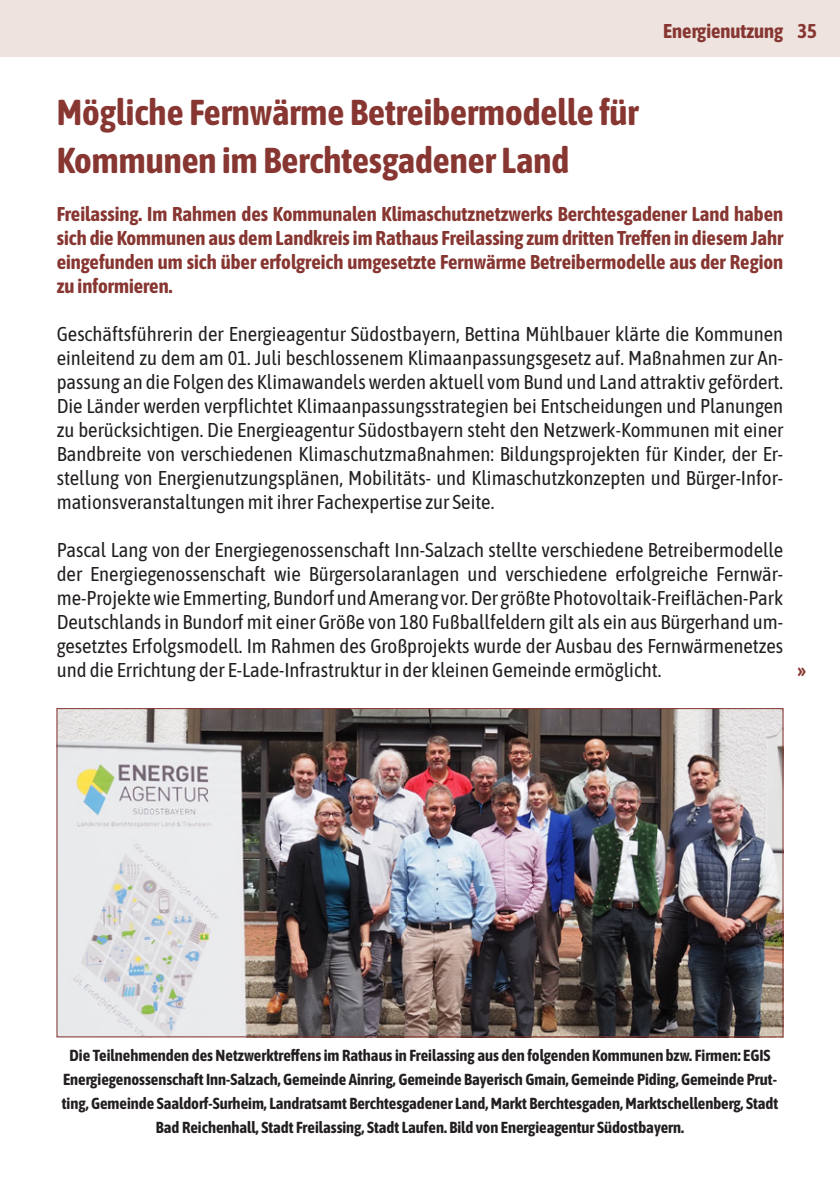
<style>
.page{position:relative;width:840px;height:1191px;background:#fff}
.page>*{position:absolute;margin:0;border:0;box-sizing:border-box;transform-origin:0 0}
.t1{font:36px/48px "Asap";color:#873631}
.t2{font:20px/24px "Asap";color:#231f20;text-align:justify}
.t3{font:20px/24px "Asap";color:#873631;text-align:justify}
.t4{font:16px/24px "Asap";color:#231f20;text-align:center}
</style>
<div class="page">
<div style="left:0;top:0;width:839px;height:57px;background:#eee3de"></div>
<img style="left:59px;top:710px;width:721px;height:325px">
<h1 class="t1" style="left:57px;top:86px;width:583px">Mögliche Fernwärme Betreibermodelle für<br>Kommunen im Berchtesgadener Land</h1>
<p class="t3" style="left:663px;top:18px;width:155px">Energienutzung 35</p>
<p class="t3" style="left:57px;top:201px;width:727px">Freilassing. Im Rahmen des Kommunalen Klimaschutznetzwerks Berchtesgadener Land haben sich die Kommunen aus dem Landkreis im Rathaus Freilassing zum dritten Treffen in diesem Jahr eingefunden um sich über erfolgreich umgesetzte Fernwärme Betreibermodelle aus der Region zu informieren.</p>
<p class="t2" style="left:57px;top:321px;width:727px">Geschäftsführerin der Energieagentur Südostbayern, Bettina Mühlbauer klärte die Kommunen einleitend zu dem am 01. Juli beschlossenem Klimaanpassungsgesetz auf. Maßnahmen zur An&shy;passung an die Folgen des Klimawandels werden aktuell vom Bund und Land attraktiv gefördert.<br>Die Länder werden verpflichtet Klimaanpassungsstrategien bei Entscheidungen und Planungen zu berücksichtigen. Die Energieagentur Südostbayern steht den Netzwerk-Kommunen mit einer Bandbreite von verschiedenen Klimaschutzmaßnahmen: Bildungsprojekten für Kinder, der Er&shy;stellung von Energienutzungsplänen, Mobilitäts- und Klimaschutzkonzepten und Bürger-Infor&shy;mationsveranstaltungen mit ihrer Fachexpertise zur Seite.</p>
<p class="t2" style="left:57px;top:537px;width:727px">Pascal Lang von der Energiegenossenschaft Inn-Salzach stellte verschiedene Betreibermodelle der Energiegenossenschaft wie Bürgersolaranlagen und verschiedene erfolgreiche Fernwär&shy;me-Projekte wie Emmerting, Bundorf und Amerang vor. Der größte Photovoltaik-Freiflächen-Park Deutschlands in Bundorf mit einer Größe von 180 Fußballfeldern gilt als ein aus Bürgerhand um&shy;gesetztes Erfolgsmodell. Im Rahmen des Großprojekts wurde der Ausbau des Fernwärmenetzes und die Errichtung der E-Lade-Infrastruktur in der kleinen Gemeinde ermöglicht.</p>
<p class="t3" style="left:797px;top:657px;width:10px">»</p>
<p class="t4" style="left:62px;top:1042px;width:717px">Die Teilnehmenden des Netzwerktreffens im Rathaus in Freilassing aus den folgenden Kommunen bzw. Firmen: EGIS Energiegenossenschaft Inn-Salzach, Gemeinde Ainring, Gemeinde Bayerisch Gmain, Gemeinde Piding, Gemeinde Prut&shy;ting, Gemeinde Saaldorf-Surheim, Landratsamt Berchtesgadener Land, Markt Berchtesgaden, Marktschellenberg, Stadt Bad Reichenhall, Stadt Freilassing, Stadt Laufen. Bild von Energieagentur Südostbayern.</p>
</div>
